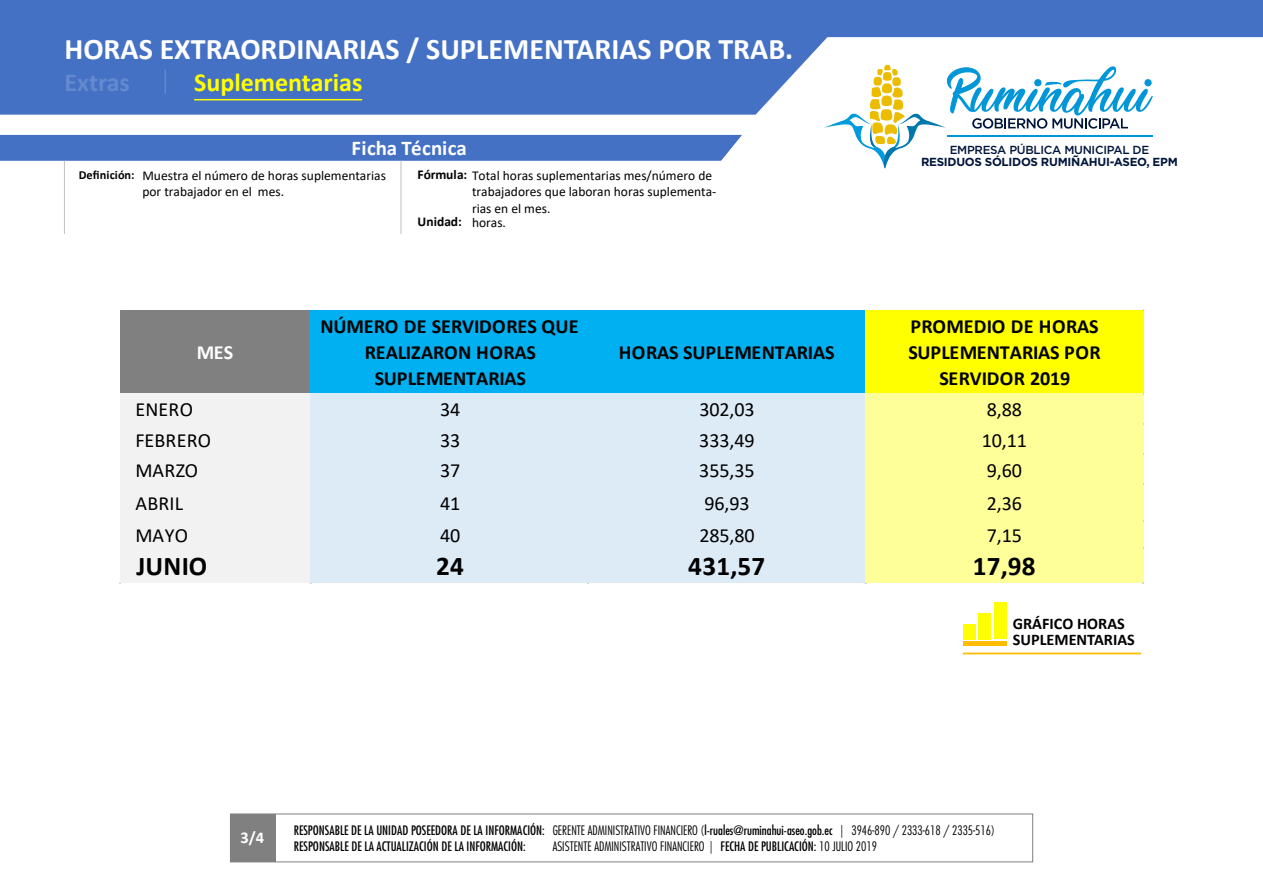
<style>
.page{position:relative;width:1263px;height:893px;background:#fff}
.page>*{position:absolute;margin:0;border:0;box-sizing:border-box;transform-origin:0 0}
.t1{font:700 30px "Calibri";color:#fff}
.t2{font:700 27.15px "Calibri";letter-spacing:.01em;color:#000}
.t3{font:700 26.1px "Calibri";color:#ff0}
.t4{font:700 26.1px "Calibri";color:#6489ce}
.t5{font:700 21px "Calibri";color:#fff}
.t6{font:700 20.1px/26.1px "Calibri";letter-spacing:-.005em;color:#000;text-align:center}
.t7{font:20.1px "Calibri";letter-spacing:-.005em;color:#000}
.t8{font:700 20.1px "Calibri";color:#fff}
.t9{font:700 16.5px "Calibri";color:#fff}
.t10{font:700 16.2px/16.2px "Calibri";color:#000}
.t11{font:13.5px/16.2px "Calibri";color:#000}
.t12{font:700 13.5px "Calibri";letter-spacing:-.005em;color:#000}
.t13{font:condensed 12.75px/16.5px "Futura Std";color:#000}
.t14{font:300 condensed 12.75px "Futura Std";color:#000}
.t15{font:700 12.3px "Calibri";letter-spacing:-.005em;color:#000}
.t16{font:700 11.7px "Gotham";letter-spacing:-.025em;color:#00163a}
.t17{font:500 11.7px "Gotham";letter-spacing:-.025em;color:#00163a}
.s1{font-weight:700}
.s2{font-weight:300}
.s3{font-weight:400}
</style>
<div class="page">
<svg style="left:0;top:0;width:1263px;height:115px;fill:#4471c4"></svg>
<div style="left:0;top:135px;width:742px;height:26px;background:#4471c4"></div>
<hr style="left:194px;top:99px;width:168px;height:1px;background:#ff0">
<div style="left:230px;top:814px;width:803px;height:48px;border:1px solid #808080"></div>
<div style="left:231px;top:814px;width:45px;height:48px;background:#808080"></div>
<hr style="left:401px;top:161px;width:1px;height:73px;background:#c1c1c1">
<hr style="left:64px;top:161px;width:1px;height:73px;background:#c1c1c1">
<svg style="left:165px;top:70px;width:1px;height:24px"></svg>
<div style="left:963px;top:624px;width:13px;height:15px;background:#ff0"></div>
<div style="left:978px;top:613px;width:13px;height:26px;background:#ff0"></div>
<div style="left:994px;top:602px;width:13px;height:37px;background:#ff0"></div>
<div style="left:963px;top:641px;width:44px;height:5px;background:#ffbc00"></div>
<hr style="left:963px;top:653px;width:178px;height:1px;background:#ffbc00">
<svg style="left:824px;top:64px;width:329px;height:105px"></svg>
<hr style="left:947px;top:136px;width:205px;height:1px;background:#0096d8">
<div style="left:120px;top:311px;width:191px;height:83px;background:#808080"></div>
<div style="left:310px;top:311px;width:556px;height:83px;background:#00b0f0"></div>
<div style="left:865px;top:311px;width:278px;height:83px;background:#ff0"></div>
<div style="left:120px;top:393px;width:191px;height:190px;background:#f2f2f2"></div>
<div style="left:310px;top:393px;width:556px;height:190px;background:#ddebf7"></div>
<div style="left:865px;top:393px;width:278px;height:190px;background:#ff9"></div>
<h1 class="t1" style="left:64px;top:28px;width:730px">HORAS EXTRAORDINARIAS / SUPLEMENTARIAS POR TRAB.</h1>
<h3 class="t4" style="left:64px;top:63px;width:67px">Extras</h3>
<h3 class="t3" style="left:194px;top:63px;width:170px">Suplementarias</h3>
<h3 class="t5" style="left:352px;top:133px;width:117px">Ficha Técnica</h3>
<p class="t15" style="left:79px;top:166px;width:57px">Definición:</p>
<p class="t11" style="left:417px;top:167px;width:296px"><span class="s1">Fórmula:</span> Total horas suplementarias mes/número de</p>
<p class="t12" style="left:417px;top:212px;width:46px">Unidad:</p>
<p class="t11" style="left:142px;top:167px;width:245px">Muestra el número de horas suplementarias por trabajador en el mes.</p>
<p class="t11" style="left:472px;top:183px;width:246px">trabajadores que laboran horas suplementa&shy;rias en el mes.</p>
<p class="t11" style="left:472px;top:214px;width:36px">horas.</p>
<h3 class="t8" style="left:197px;top:338px;width:38px">MES</h3>
<h3 class="t6" style="left:320px;top:313px;width:260px">NÚMERO DE SERVIDORES QUE<br>REALIZARON HORAS<br>SUPLEMENTARIAS</h3>
<h3 class="t6" style="left:619px;top:339px;width:217px">HORAS SUPLEMENTARIAS</h3>
<p class="t17" style="left:950px;top:143px;width:201px">EMPRESA PÚBLICA MUNICIPAL DE</p>
<p class="t16" style="left:921px;top:154px;width:258px">RESIDUOS SÓLIDOS RUMIÑAHUI-ASEO, EPM</p>
<h3 class="t6" style="left:908px;top:313px;width:194px">PROMEDIO DE HORAS<br>SUPLEMENTARIAS POR<br>SERVIDOR 2019</h3>
<h3 class="t7" style="left:135px;top:396px;width:59px">ENERO</h3>
<h3 class="t7" style="left:440px;top:396px;width:22px">34</h3>
<h3 class="t7" style="left:699px;top:396px;width:57px">302,03</h3>
<h3 class="t7" style="left:987px;top:396px;width:37px">8,88</h3>
<h3 class="t7" style="left:135px;top:426px;width:77px">FEBRERO</h3>
<h3 class="t7" style="left:440px;top:426px;width:22px">33</h3>
<h3 class="t7" style="left:699px;top:426px;width:57px">333,49</h3>
<h3 class="t7" style="left:982px;top:426px;width:47px">10,11</h3>
<h3 class="t7" style="left:135px;top:456px;width:64px">MARZO</h3>
<h3 class="t7" style="left:440px;top:456px;width:22px">37</h3>
<h3 class="t7" style="left:699px;top:456px;width:57px">355,35</h3>
<h3 class="t7" style="left:987px;top:456px;width:37px">9,60</h3>
<h3 class="t7" style="left:135px;top:489px;width:49px">ABRIL</h3>
<h3 class="t7" style="left:440px;top:489px;width:22px">41</h3>
<h3 class="t7" style="left:704px;top:489px;width:47px">96,93</h3>
<h3 class="t7" style="left:987px;top:489px;width:37px">2,36</h3>
<h3 class="t7" style="left:135px;top:521px;width:54px">MAYO</h3>
<h3 class="t7" style="left:440px;top:521px;width:22px">40</h3>
<h3 class="t7" style="left:699px;top:521px;width:57px">285,80</h3>
<h3 class="t7" style="left:987px;top:521px;width:37px">7,15</h3>
<h2 class="t2" style="left:136px;top:547px;width:72px">JUNIO</h2>
<h2 class="t2" style="left:436px;top:547px;width:29px">24</h2>
<h2 class="t2" style="left:688px;top:547px;width:79px">431,57</h2>
<h2 class="t2" style="left:973px;top:547px;width:64px">17,98</h2>
<p class="t10" style="left:1013px;top:615px;width:123px">GRÁFICO HORAS<br>SUPLEMENTARIAS</p>
<p class="t9" style="left:240px;top:825px;width:25px">3/4</p>
<p class="t13" style="left:294px;top:822px;width:703px">RESPONSABLE DE LA UNIDAD POSEEDORA DE LA INFORMACIÓN: <span class="s2">GERENTE ADMINISTRATIVO FINANCIERO (</span>l-ruales@ruminahui-aseo.gob.ec <span class="s2">| 3946-890 / 2333-618 / 2335-516)<br></span>RESPONSABLE DE LA ACTUALIZACIÓN DE LA INFORMACIÓN:</p>
<p class="t14" style="left:553px;top:839px;width:326px">ASISTENTE ADMINISTRATIVO FINANCIERO | <span class="s3">FECHA DE PUBLICACIÓN:</span> 10 JULIO 2019</p>
</div>
